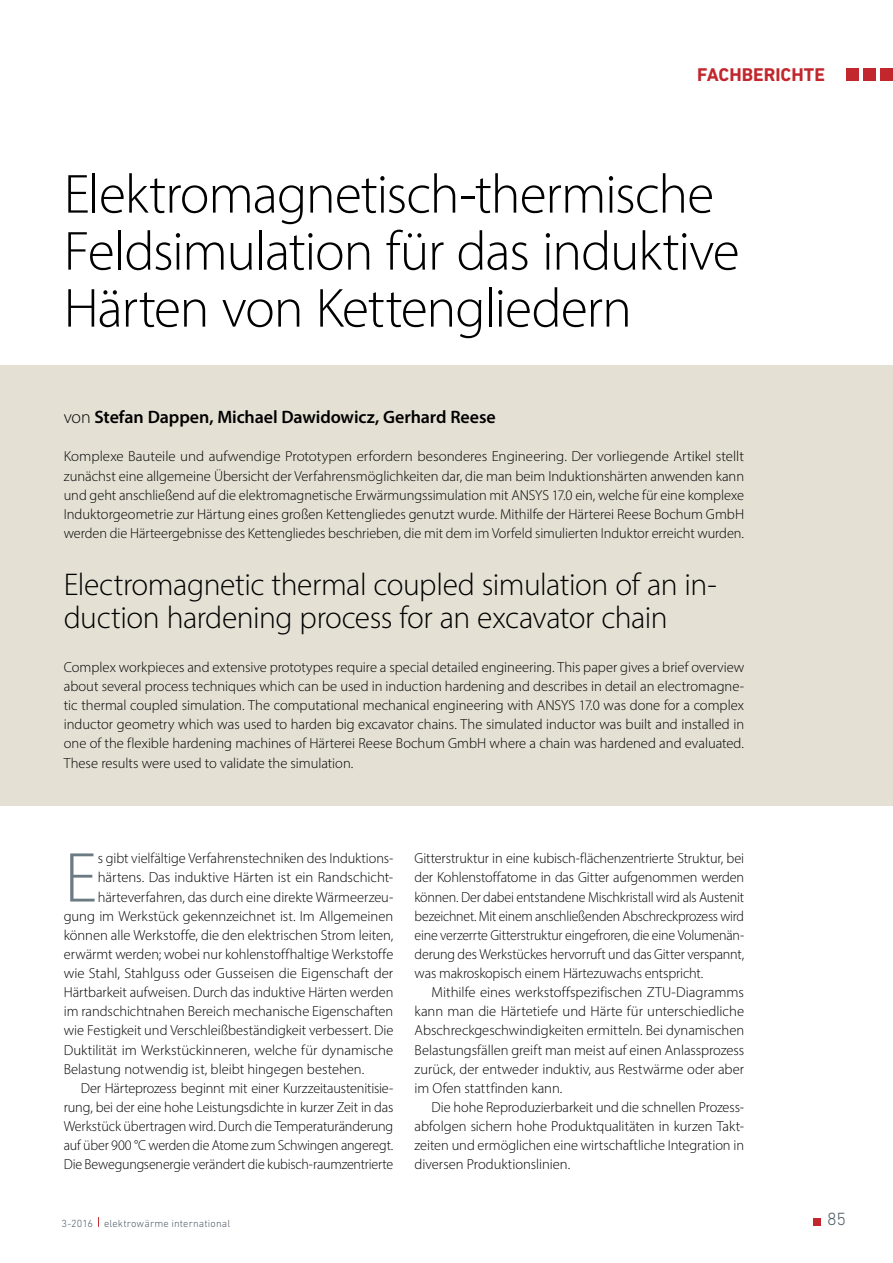
<style>
.page{position:relative;width:893px;height:1263px;background:#fff}
.page>*{position:absolute;margin:0;border:0;box-sizing:border-box;transform-origin:0 0}
.T_Fliesstext_Initial{font:300 71.4px "Myriad Pro";color:#6b7b84}
.T_HL_Fachbericht{font:300 55.5px/57px "Myriad Pro";letter-spacing:-.02em;color:#000}
.T_HL_Nachrichten{font:300 31.5px/33px "Myriad Pro";letter-spacing:-.015em;color:#000}
.t1{font:700 18.75px "DIN Next LT Pro";color:#c1272d}
.T_Autor_vor_Abstract{font:600 18px "Myriad Pro";letter-spacing:-.005em;color:#000}
.t2{font:300 18px "DIN Next LT Pro";color:#525e66}
.T_Fliesstext_Einzug{font:300 14.55px/19.2px "Myriad Pro";letter-spacing:-.005em;color:#000;text-align:justify}
.T_Abstract{font:300 14.55px/19.2px "Myriad Pro";letter-spacing:-.005em;color:#000;text-align:justify}
.T_Fliesstext_Initial-2{font:300 14.55px "Myriad Pro";letter-spacing:-.005em;color:#000}
.t3{font:300 10.5px "DIN Next LT Pro";letter-spacing:.015em;color:#525e66}
.s1{font-weight:300}
</style>
<div class="page">
<div style="left:846px;top:68px;width:13px;height:13px;background:#c1272d"></div>
<div style="left:863px;top:68px;width:13px;height:13px;background:#c1272d"></div>
<div style="left:880px;top:68px;width:13px;height:13px;background:#c1272d"></div>
<div style="left:814px;top:1218px;width:7px;height:7px;background:#c1272d"></div>
<div style="left:0;top:366px;width:893px;height:440px;background:#e4e0d4"></div>
<p class="t1" style="left:697px;top:64px;width:129px">FACHBERICHTE</p>
<p class="T_HL_Fachbericht" style="left:64px;top:165px;width:677px">Elektromagnetisch-thermische<br>Feldsimulation für das induktive<br>Härten von Kettengliedern</p>
<p class="T_Autor_vor_Abstract" style="left:64px;top:406px;width:434px"><span class="s1">von</span> Stefan Dappen, Michael Dawidowicz, Gerhard Reese</p>
<p class="T_Abstract" style="left:64px;top:447px;width:682px">Komplexe Bauteile und aufwendige Prototypen erfordern besonderes Engineering. Der vorliegende Artikel stellt zunächst eine allgemeine Übersicht der Verfahrensmöglichkeiten dar, die man beim Induktionshärten anwenden kann und geht anschließend auf die elektromagnetische Erwärmungssimulation mit ANSYS 17.0 ein, welche für eine komplexe Induktorgeometrie zur Härtung eines großen Kettengliedes genutzt wurde. Mithilfe der Härterei Reese Bochum GmbH werden die Härteergebnisse des Kettengliedes beschrieben, die mit dem im Vorfeld simulierten Induktor erreicht wurden.</p>
<p class="T_HL_Nachrichten" style="left:64px;top:568px;width:654px">Electromagnetic thermal coupled simulation of an in&shy;duction hardening process for an excavator chain</p>
<p class="T_Abstract" style="left:64px;top:657px;width:682px">Complex workpieces and extensive prototypes require a special detailed engineering. This paper gives a brief overview about several process techniques which can be used in induction hardening and describes in detail an electromagne&shy;tic thermal coupled simulation. The computational mechanical engineering with ANSYS 17.0 was done for a complex inductor geometry which was used to harden big excavator chains. The simulated inductor was built and installed in one of the flexible hardening machines of Härterei Reese Bochum GmbH where a chain was hardened and evaluated.<br>These results were used to validate the simulation.</p>
<p class="T_Fliesstext_Initial" style="left:64px;top:835px;width:34px">E</p>
<p class="T_Fliesstext_Initial-2" style="left:98px;top:850px;width:297px">s gibt vielfältige Verfahrenstechniken des Induktions-</p>
<p class="T_Fliesstext_Initial-2" style="left:98px;top:869px;width:297px">härtens. Das induktive Härten ist ein Randschicht-</p>
<p class="T_Fliesstext_Initial-2" style="left:98px;top:888px;width:297px">härteverfahren, das durch eine direkte Wärmeerzeu-</p>
<p class="T_Fliesstext_Initial-2" style="left:64px;top:907px;width:331px">gung im Werkstück gekennzeichnet ist. Im Allgemeinen</p>
<p class="T_Fliesstext_Initial-2" style="left:64px;top:926px;width:331px">können alle Werkstoffe, die den elektrischen Strom leiten,</p>
<p class="T_Fliesstext_Initial-2" style="left:64px;top:945px;width:331px">erwärmt werden; wobei nur kohlenstoffhaltige Werkstoffe</p>
<p class="T_Fliesstext_Initial-2" style="left:64px;top:964px;width:331px">wie Stahl, Stahlguss oder Gusseisen die Eigenschaft der</p>
<p class="T_Fliesstext_Initial-2" style="left:64px;top:983px;width:331px">Härtbarkeit aufweisen. Durch das induktive Härten werden</p>
<p class="T_Fliesstext_Initial-2" style="left:64px;top:1003px;width:331px">im randschichtnahen Bereich mechanische Eigenschaften</p>
<p class="T_Fliesstext_Initial-2" style="left:64px;top:1022px;width:331px">wie Festigkeit und Verschleißbeständigkeit verbessert. Die</p>
<p class="T_Fliesstext_Initial-2" style="left:64px;top:1041px;width:331px">Duktilität im Werkstückinneren, welche für dynamische</p>
<p class="T_Fliesstext_Initial-2" style="left:64px;top:1060px;width:302px">Belastung notwendig ist, bleibt hingegen bestehen.</p>
<p class="T_Fliesstext_Einzug" style="left:64px;top:1078px;width:331px;text-indent:17px">Der Härteprozess beginnt mit einer Kurzzeitaustenitisie&shy;rung, bei der eine hohe Leistungsdichte in kurzer Zeit in das Werkstück übertragen wird. Durch die Temperaturänderung auf über 900 °C werden die Atome zum Schwingen angeregt.<br>Die Bewegungsenergie verändert die kubisch-raumzentrierte</p>
<p class="T_Fliesstext_Einzug" style="left:415px;top:849px;width:331px">Gitterstruktur in eine kubisch-flächenzentrierte Struktur, bei der Kohlenstoffatome in das Gitter aufgenommen werden können. Der dabei entstandene Mischkristall wird als Austenit bezeichnet. Mit einem anschließenden Abschreckprozess wird eine verzerrte Gitterstruktur eingefroren, die eine Volumenän&shy;derung des Werkstückes hervorruft und das Gitter verspannt, was makroskopisch einem Härtezuwachs entspricht.</p>
<p class="T_Fliesstext_Einzug" style="left:415px;top:983px;width:331px;text-indent:17px">Mithilfe eines werkstoffspezifischen ZTU-Diagramms kann man die Härtetiefe und Härte für unterschiedliche Abschreckgeschwindigkeiten ermitteln. Bei dynamischen Belastungsfällen greift man meist auf einen Anlassprozess zurück, der entweder induktiv, aus Restwärme oder aber im Ofen stattfinden kann.</p>
<p class="T_Fliesstext_Einzug" style="left:415px;top:1097px;width:331px;text-indent:17px">Die hohe Reproduzierbarkeit und die schnellen Prozess&shy;abfolgen sichern hohe Produktqualitäten in kurzen Takt&shy;zeiten und ermöglichen eine wirtschaftliche Integration in diversen Produktionslinien.</p>
<p class="t3" style="left:62px;top:1217px;width:170px">3-2016 elektrowärme international</p>
<p class="t2" style="left:827px;top:1209px;width:21px">85</p>
</div>
